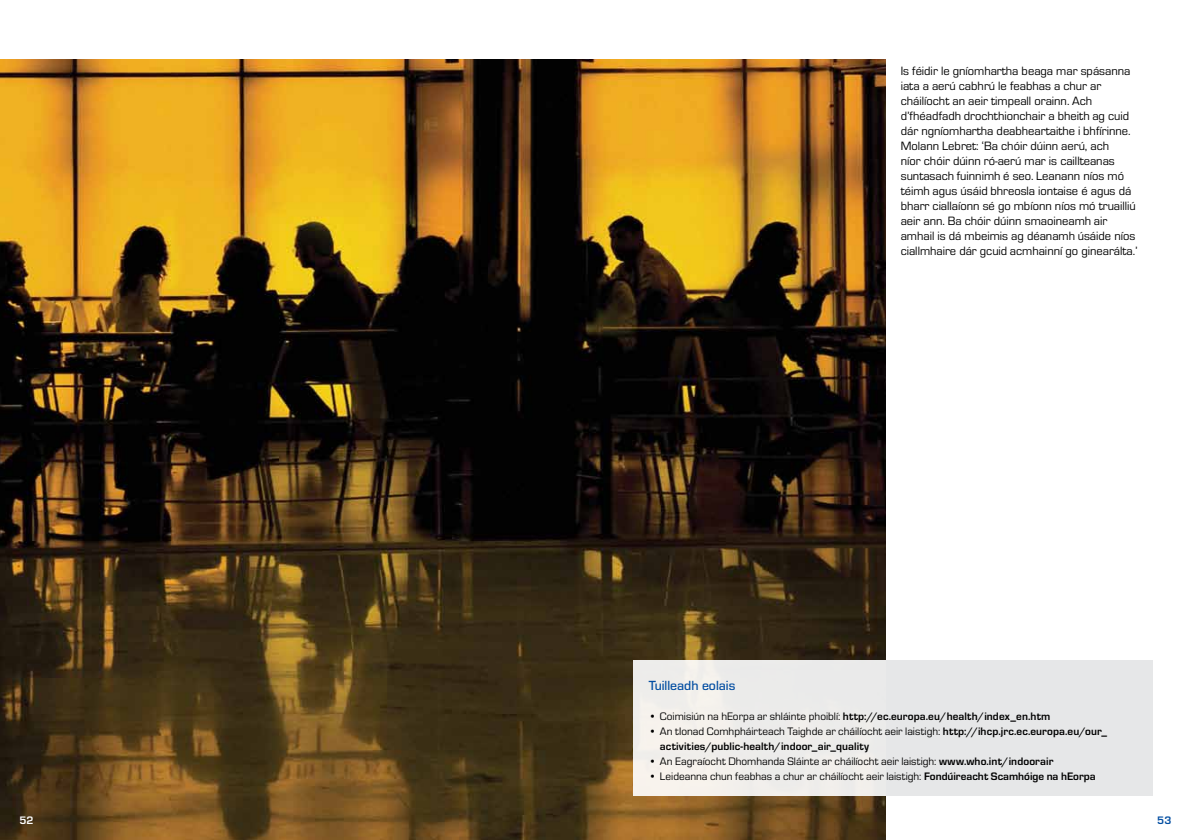
<style>
.page{position:relative;width:1191px;height:840px;background:#fff}
.page>*{position:absolute;margin:0;border:0;box-sizing:border-box;transform-origin:0 0}
.t1{font:500 13.75px "Eurostile OT";color:#034ea2}
.t2{font:12.5px/15px "Eurostile OT";color:#000}
.t3{font:700 11.25px/15px "Eurostile OT";letter-spacing:.01em;color:#000}
.t4{font:11.25px "Eurostile OT";color:#000}
.t5{font:700 11.25px "Eurostile OT";color:#fff}
.t6{font:700 11.25px "Eurostile OT";color:#034ea2}
.s1{font-weight:400}
.s2{font-weight:700}
</style>
<div class="page">
<img style="left:0;top:60px;width:885px;height:780px">
<div style="left:633px;top:660px;width:519px;height:135px;background:#e6e7e8"></div>
<p class="t2" style="left:900px;top:64px;width:238px">Is féidir le gníomhartha beaga mar spásanna iata a aerú cabhrú le feabhas a chur ar cháilíocht an aeir timpeall orainn. Ach d’fhéadfadh drochthionchair a bheith ag cuid dár ngníomhartha deabheartaithe i bhfírinne.<br>Molann Lebret: ‘Ba chóir dúinn aerú, ach<br>níor chóir dúinn ró-aerú mar is caillteanas suntasach fuinnimh é seo. Leanann níos mó téimh agus úsáid bhreosla iontaise é agus dá bharr ciallaíonn sé go mbíonn níos mó truailliú aeir ann. Ba chóir dúinn smaoineamh air amhail is dá mbeimis ag déanamh úsáide níos ciallmhaire dár gcuid acmhainní go ginearálta.’</p>
<p class="t1" style="left:648px;top:678px;width:88px">Tuilleadh eolais</p>
<p class="t3" style="left:648px;top:709px;width:403px"><span class="s1">• Coimisiún na hEorpa ar shláinte phoiblí:</span> http://ec.europa.eu/health/index_en.htm</p>
<p class="t3" style="left:660px;top:724px;width:448px;text-indent:-11px"><span class="s1">• An tIonad Comhpháirteach Taighde ar cháilíocht aeir laistigh:</span> http://ihcp.jrc.ec.europa.eu/our_ activities/public-health/indoor_air_quality</p>
<p class="t4" style="left:648px;top:755px;width:406px">• An Eagraíocht Dhomhanda Sláinte ar cháilíocht aeir laistigh: <span class="s2">www.who.int/indoorair</span></p>
<p class="t4" style="left:648px;top:770px;width:448px">• Leideanna chun feabhas a chur ar cháilíocht aeir laistigh: <span class="s2">Fondúireacht Scamhóige na hEorpa</span></p>
<p class="t5" style="left:20px;top:814px;width:16px">52</p>
<p class="t6" style="left:1157px;top:814px;width:16px">53</p>
</div>
